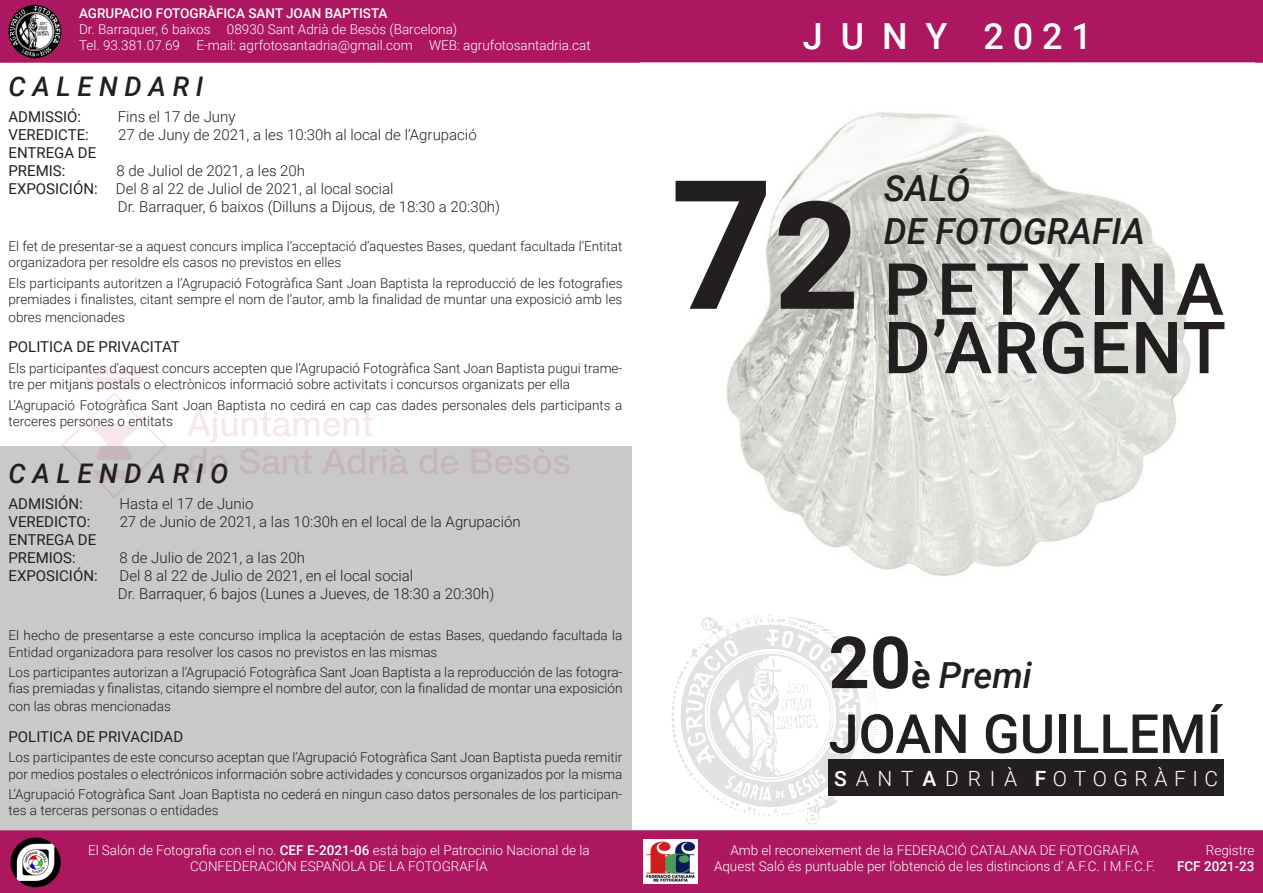
<style>
.page{position:relative;width:1263px;height:893px;background:#fff}
.page>*{position:absolute;margin:0;border:0;box-sizing:border-box;transform-origin:0 0}
.t1{font:700 180px "Roboto";color:#231f20}
.t2{font:500 72px "Roboto";letter-spacing:.1em;color:#231f20}
.t3{font:500 54px "Roboto";color:#231f20}
.t4{font:italic 500 36px "Roboto";color:#231f20}
.t5{font:500 36px "Roboto";color:#fff}
.t6{font:italic 500 27px "Roboto";color:#231f20}
.t7{font:300 21px "Roboto";letter-spacing:.315em;color:#fff}
.t8{font:300 15px "Roboto";color:#231f20}
.t9{font:15px "Roboto";color:#231f20}
.t10{font:300 13.5px/16.2px "Roboto";color:#231f20}
.t11{font:300 13.5px "Roboto";color:#fff}
.t12{font:500 13.5px "Roboto";color:#fff}
.s1{font-weight:400}
.s2{font-weight:500}
.s3{font-size:150px}
.s4{font-weight:700;font-style:normal;font-size:72px}
.s5{font-weight:700;font-style:normal}
</style>
<div class="page">
<div style="left:0;top:830px;width:1263px;height:63px;background:#ac175f"></div>
<div style="left:0;top:446px;width:631px;height:384px;background:#c9c9c8"></div>
<img style="left:62px;top:365px;width:508px;height:133px">
<div style="left:0;top:0;width:1263px;height:63px;background:#ac175f"></div>
<img style="left:9px;top:4px;width:53px;height:54px">
<img style="left:9px;top:836px;width:53px;height:51px">
<img style="left:726px;top:112px;width:465px;height:464px">
<img style="left:644px;top:840px;width:53px;height:43px">
<img style="left:670px;top:615px;width:212px;height:217px">
<div style="left:828px;top:759px;width:396px;height:37px;background:#231f20"></div>
<p class="t12" style="left:79px;top:4px;width:310px">AGRUPACIO FOTOGRÀFICA SANT JOAN BAPTISTA</p>
<p class="t11" style="left:79px;top:20px;width:380px">Dr. Barraquer, 6 baixos 08930 Sant Adrià de Besòs (Barcelona)</p>
<p class="t11" style="left:79px;top:36px;width:513px">Tel. 93.381.07.69 E-mail: agrfotosantadria@gmail.com WEB: agrufotosantadria.cat</p>
<p class="t6" style="left:9px;top:67px;width:196px">C A L E N D A R I</p>
<p class="t9" style="left:9px;top:107px;width:74px">ADMISSIÓ:</p>
<p class="t8" style="left:118px;top:107px;width:119px">Fins el 17 de Juny</p>
<p class="t9" style="left:9px;top:125px;width:82px">VEREDICTE:</p>
<p class="t8" style="left:118px;top:125px;width:360px">27 de Juny de 2021, a les 10:30h al local de l’Agrupació</p>
<p class="t9" style="left:9px;top:143px;width:89px">ENTREGA DE</p>
<p class="t9" style="left:9px;top:161px;width:58px">PREMIS:</p>
<p class="t8" style="left:116px;top:161px;width:190px">8 de Juliol de 2021, a les 20h</p>
<p class="t8" style="left:9px;top:179px;width:387px"><span class="s1">EXPOSICIÓN:</span> Del 8 al 22 de Juliol de 2021, al local social</p>
<p class="t8" style="left:118px;top:197px;width:384px">Dr. Barraquer, 6 baixos (Dilluns a Dijous, de 18:30 a 20:30h)</p>
<p class="t10" style="left:9px;top:237px;width:615px">El fet de presentar-se a aquest concurs implica l’acceptació d’aquestes Bases, quedant facultada l’Entitat organizadora per resoldre els casos no previstos en elles</p>
<p class="t10" style="left:9px;top:274px;width:615px">Els participants autoritzen a l’Agrupació Fotogràfica Sant Joan Baptista la reproducció de les fotografies premiades i finalistes, citant sempre el nom de l’autor, amb la finalidad de muntar una exposició amb les</p>
<p class="t10" style="left:9px;top:308px;width:118px">obres mencionades</p>
<p class="t9" style="left:9px;top:337px;width:173px">POLITICA DE PRIVACITAT</p>
<p class="t10" style="left:9px;top:359px;width:615px">Els participantes d’aquest concurs accepten que l’Agrupació Fotogràfica Sant Joan Baptista pugui trame&shy;tre per mitjans postals o electrònicos informació sobre activitats i concursos organizats per ella</p>
<p class="t10" style="left:9px;top:396px;width:615px">L’Agrupació Fotogràfica Sant Joan Baptista no cedirá en cap cas dades personales dels participants a terceres persones o entitats</p>
<p class="t6" style="left:9px;top:454px;width:221px">C A L E N D A R I O</p>
<p class="t9" style="left:9px;top:494px;width:76px">ADMISIÓN:</p>
<p class="t8" style="left:119px;top:494px;width:135px">Hasta el 17 de Junio</p>
<p class="t9" style="left:9px;top:512px;width:83px">VEREDICTO:</p>
<p class="t8" style="left:120px;top:512px;width:402px">27 de Junio de 2021, a las 10:30h en el local de la Agrupación</p>
<p class="t9" style="left:9px;top:530px;width:89px">ENTREGA DE</p>
<p class="t9" style="left:9px;top:548px;width:69px">PREMIOS:</p>
<p class="t8" style="left:119px;top:548px;width:187px">8 de Julio de 2021, a las 20h</p>
<p class="t9" style="left:9px;top:566px;width:91px">EXPOSICIÓN:</p>
<p class="t8" style="left:120px;top:566px;width:295px">Del 8 al 22 de Julio de 2021, en el local social</p>
<p class="t8" style="left:118px;top:584px;width:378px">Dr. Barraquer, 6 bajos (Lunes a Jueves, de 18:30 a 20:30h)</p>
<p class="t10" style="left:9px;top:627px;width:615px">El hecho de presentarse a este concurso implica la aceptación de estas Bases, quedando facultada la<br>Entidad organizadora para resolver los casos no previstos en las mismas</p>
<p class="t10" style="left:9px;top:664px;width:615px">Los participantes autorizan a l’Agrupació Fotogràfica Sant Joan Baptista a la reproducción de las fotogra&shy;fias premiadas y finalistas, citando siempre el nombre del autor, con la finalidad de montar una exposición</p>
<p class="t10" style="left:9px;top:698px;width:164px">con las obras mencionadas</p>
<p class="t9" style="left:9px;top:726px;width:176px">POLITICA DE PRIVACIDAD</p>
<p class="t10" style="left:9px;top:749px;width:615px">Los participantes de este concurso aceptan que l’Agrupació Fotogràfica Sant Joan Baptista pueda remitir por medios postales o electrónicos información sobre actividades y concursos organizados por la misma</p>
<p class="t10" style="left:9px;top:786px;width:615px">L’Agrupació Fotogràfica Sant Joan Baptista no cederá en ningun caso datos personales de los participan&shy;tes a terceras personas o entidades</p>
<p class="t11" style="left:88px;top:841px;width:503px">El Salón de Fotografia con el no. <span class="s2">CEF E-2021-06</span> está bajo el Patrocinio Nacional de la</p>
<p class="t11" style="left:190px;top:857px;width:299px">CONFEDERAClÓN ESPAÑOLA DE LA FOTOGRAFÍA</p>
<p class="t5" style="left:803px;top:11px;width:291px">J U N Y 2 0 2 1</p>
<p class="t1" style="left:670px;top:119px;width:191px">7<span class="s3">2</span></p>
<p class="t4" style="left:884px;top:163px;width:88px">SALÓ</p>
<p class="t4" style="left:884px;top:206px;width:263px">DE FOTOGRAFIA</p>
<p class="t2" style="left:884px;top:239px;width:342px">PETXINA</p>
<p class="t2" style="left:884px;top:297px;width:344px">D’ARGENT</p>
<p class="t4" style="left:828px;top:650px;width:205px"><span class="s4">20</span><span class="s5">è</span> Premi</p>
<p class="t3" style="left:828px;top:696px;width:395px">JOAN GUILLEMÍ</p>
<p class="t7" style="left:834px;top:764px;width:385px"><span class="s2">S</span>ANT<span class="s2">A</span>DRIÀ <span class="s2">F</span>OTOGRÀFIC</p>
<p class="t11" style="left:730px;top:841px;width:410px">Amb el reconeixement de la FEDERACIÓ CATALANA DE FOTOGRAFIA</p>
<p class="t11" style="left:714px;top:857px;width:443px">Aquest Saló és puntuable per l’obtenció de les distincions d’ A.F.C. I M.F.C.F.</p>
<p class="t11" style="left:1206px;top:841px;width:50px">Registre</p>
<p class="t12" style="left:1177px;top:857px;width:79px">FCF 2021-23</p>
</div>
